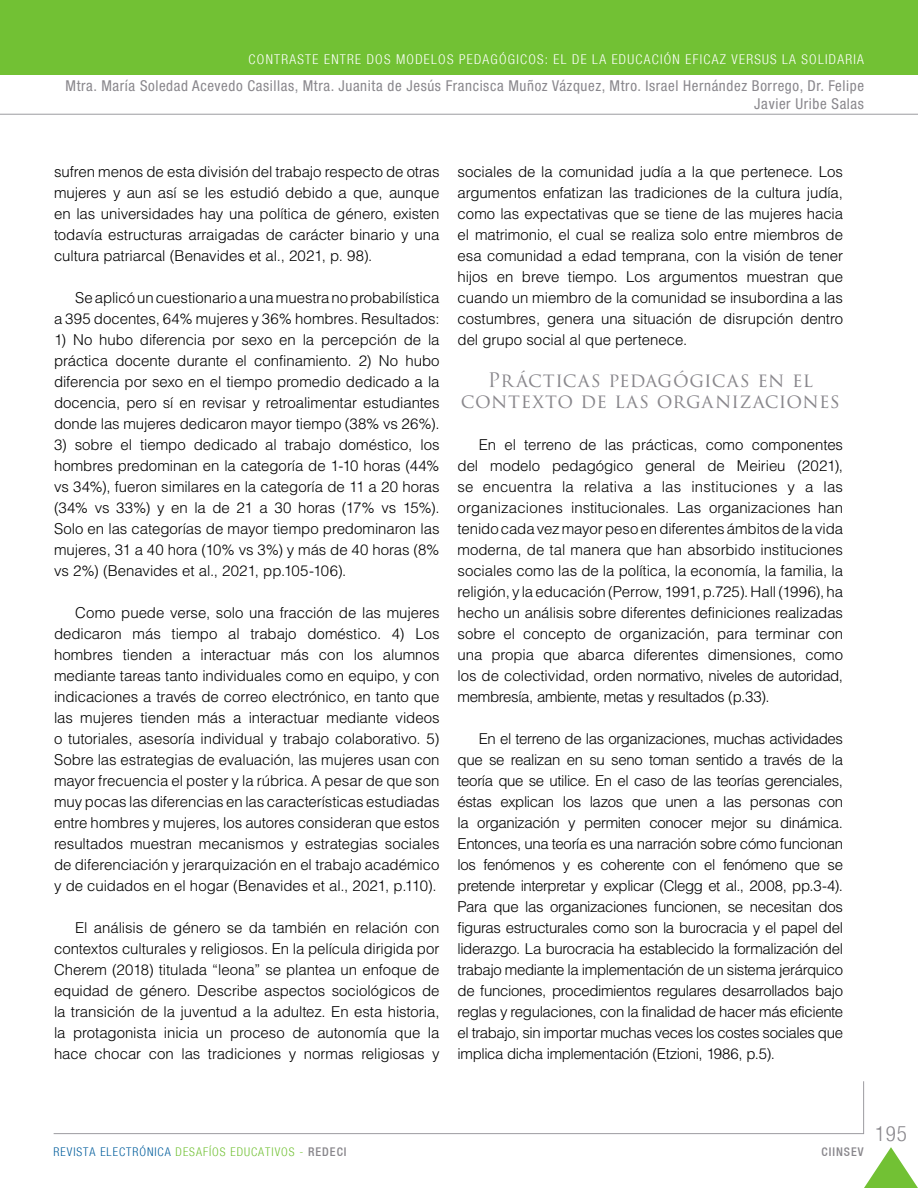
<style>
.page{position:relative;width:918px;height:1188px;background:#fff}
.page>*{position:absolute;margin:0;border:0;box-sizing:border-box;transform-origin:0 0}
.t1{font:300 condensed 21px "Helvetica Neue";color:#89878c}
.t2{font:19.5px/21px "Trajan Pro 3";letter-spacing:.015em;color:#89878c;text-align:center}
.t3{font:300 15px/21px "Helvetica LT Std";letter-spacing:-.005em;color:#000;text-align:justify}
.t4{font:condensed 15px/18px "Helvetica Neue LT Std";letter-spacing:.04em;color:#89878c;text-align:right}
.t5{font:300 condensed 13.5px "Helvetica Neue";letter-spacing:.095em;color:#fff}
.t6{font:300 condensed 12px "Helvetica Neue";letter-spacing:.08em;color:#72c134}
.t7{font:500 condensed 12px "Helvetica 67";letter-spacing:.08em;color:#89878c}
.s1{color:#005d9c}
.s2{font-family:"Helvetica 67";font-weight:500;color:#89878c}
</style>
<div class="page">
<div style="left:0;top:0;width:918px;height:75px;background:#72c134"></div>
<hr style="left:0;top:114px;width:918px;height:1px;background:#9c9ba0">
<svg style="left:53px;top:1081px;width:811px;height:53px"></svg>
<svg style="left:864px;top:1147px;width:54px;height:41px"></svg>
<p class="t5" style="left:249px;top:52px;width:617px">CONTRASTE ENTRE DOS MODELOS PEDAGÓGICOS: EL DE LA EDUCACIÓN EFICAZ VERSUS LA SOLIDARIA</p>
<p class="t4" style="left:66px;top:77px;width:800px">Mtra. María Soledad Acevedo Casillas, Mtra. Juanita de Jesús Francisca Muñoz Vázquez, Mtro. Israel Hernández Borrego, Dr. Felipe<br>Javier Uribe Salas</p>
<p class="t3" style="left:54px;top:161px;width:387px">sufren menos de esta división del trabajo respecto de otras mujeres y aun así se les estudió debido a que, aunque en las universidades hay una política de género, existen todavía estructuras arraigadas de carácter binario y una cultura patriarcal (Benavides et al., 2021, p. 98).</p>
<p class="t3" style="left:54px;top:287px;width:387px;text-align:right">Se aplicó un cuestionario a una muestra no probabilística<br>a 395 docentes, 64% mujeres y 36% hombres. Resultados:</p>
<p class="t3" style="left:54px;top:329px;width:387px">1) No hubo diferencia por sexo en la percepción de la práctica docente durante el confinamiento. 2) No hubo diferencia por sexo en el tiempo promedio dedicado a la docencia, pero sí en revisar y retroalimentar estudiantes donde las mujeres dedicaron mayor tiempo (38% vs 26%).</p>
<p class="t3" style="left:54px;top:434px;width:387px">3) sobre el tiempo dedicado al trabajo doméstico, los hombres predominan en la categoría de 1-10 horas (44% vs 34%), fueron similares en la categoría de 11 a 20 horas (34% vs 33%) y en la de 21 a 30 horas (17% vs 15%).<br>Solo en las categorías de mayor tiempo predominaron las mujeres, 31 a 40 hora (10% vs 3%) y más de 40 horas (8% vs 2%) (Benavides et al., 2021, pp.105-106).</p>
<p class="t3" style="left:54px;top:602px;width:387px;text-indent:21px">Como puede verse, solo una fracción de las mujeres dedicaron más tiempo al trabajo doméstico. 4) Los hombres tienden a interactuar más con los alumnos mediante tareas tanto individuales como en equipo, y con indicaciones a través de correo electrónico, en tanto que las mujeres tienden más a interactuar mediante videos o tutoriales, asesoría individual y trabajo colaborativo. 5)<br>Sobre las estrategias de evaluación, las mujeres usan con mayor frecuencia el poster y la rúbrica. A pesar de que son muy pocas las diferencias en las características estudiadas entre hombres y mujeres, los autores consideran que estos resultados muestran mecanismos y estrategias sociales de diferenciación y jerarquización en el trabajo académico y de cuidados en el hogar (Benavides et al., 2021, p.110).</p>
<p class="t3" style="left:54px;top:917px;width:387px;text-indent:21px">El análisis de género se da también en relación con contextos culturales y religiosos. En la película dirigida por Cherem (2018) titulada “leona” se plantea un enfoque de equidad de género. Describe aspectos sociológicos de la transición de la juventud a la adultez. En esta historia, la protagonista inicia un proceso de autonomía que la hace chocar con las tradiciones y normas religiosas y</p>
<p class="t3" style="left:458px;top:161px;width:387px">sociales de la comunidad judía a la que pertenece. Los argumentos enfatizan las tradiciones de la cultura judía, como las expectativas que se tiene de las mujeres hacia el matrimonio, el cual se realiza solo entre miembros de esa comunidad a edad temprana, con la visión de tener hijos en breve tiempo. Los argumentos muestran que cuando un miembro de la comunidad se insubordina a las costumbres, genera una situación de disrupción dentro del grupo social al que pertenece.</p>
<h2 class="t2" style="left:461px;top:370px;width:380px">Prácticas pedagógicas en el contexto de las organizaciones</h2>
<p class="t3" style="left:458px;top:434px;width:387px;text-indent:21px">En el terreno de las prácticas, como componentes del modelo pedagógico general de Meirieu (2021), se encuentra la relativa a las instituciones y a las organizaciones institucionales. Las organizaciones han tenido cada vez mayor peso en diferentes ámbitos de la vida moderna, de tal manera que han absorbido instituciones sociales como las de la política, la economía, la familia, la religión, y la educación (Perrow, 1991, p.725). Hall (1996), ha hecho un análisis sobre diferentes definiciones realizadas sobre el concepto de organización, para terminar con una propia que abarca diferentes dimensiones, como los de colectividad, orden normativo, niveles de autoridad, membresía, ambiente, metas y resultados (p.33).</p>
<p class="t3" style="left:458px;top:728px;width:387px;text-indent:21px">En el terreno de las organizaciones, muchas actividades que se realizan en su seno toman sentido a través de la teoría que se utilice. En el caso de las teorías gerenciales, éstas explican los lazos que unen a las personas con la organización y permiten conocer mejor su dinámica.<br>Entonces, una teoría es una narración sobre cómo funcionan los fenómenos y es coherente con el fenómeno que se pretende interpretar y explicar (Clegg et al., 2008, pp.3-4).<br>Para que las organizaciones funcionen, se necesitan dos figuras estructurales como son la burocracia y el papel del liderazgo. La burocracia ha establecido la formalización del trabajo mediante la implementación de un sistema jerárquico de funciones, procedimientos regulares desarrollados bajo reglas y regulaciones, con la finalidad de hacer más eficiente el trabajo, sin importar muchas veces los costes sociales que implica dicha implementación (Etzioni, 1986, p.5).</p>
<p class="t6" style="left:54px;top:1145px;width:294px"><span class="s1">REVISTA ELECTRÓNICA</span> DESAFÍOS EDUCATIVOS - <span class="s2">REDECI</span></p>
<p class="t7" style="left:822px;top:1144px;width:43px">CIINSEV</p>
<h1 class="t1" style="left:875px;top:1121px;width:33px">195</h1>
</div>
